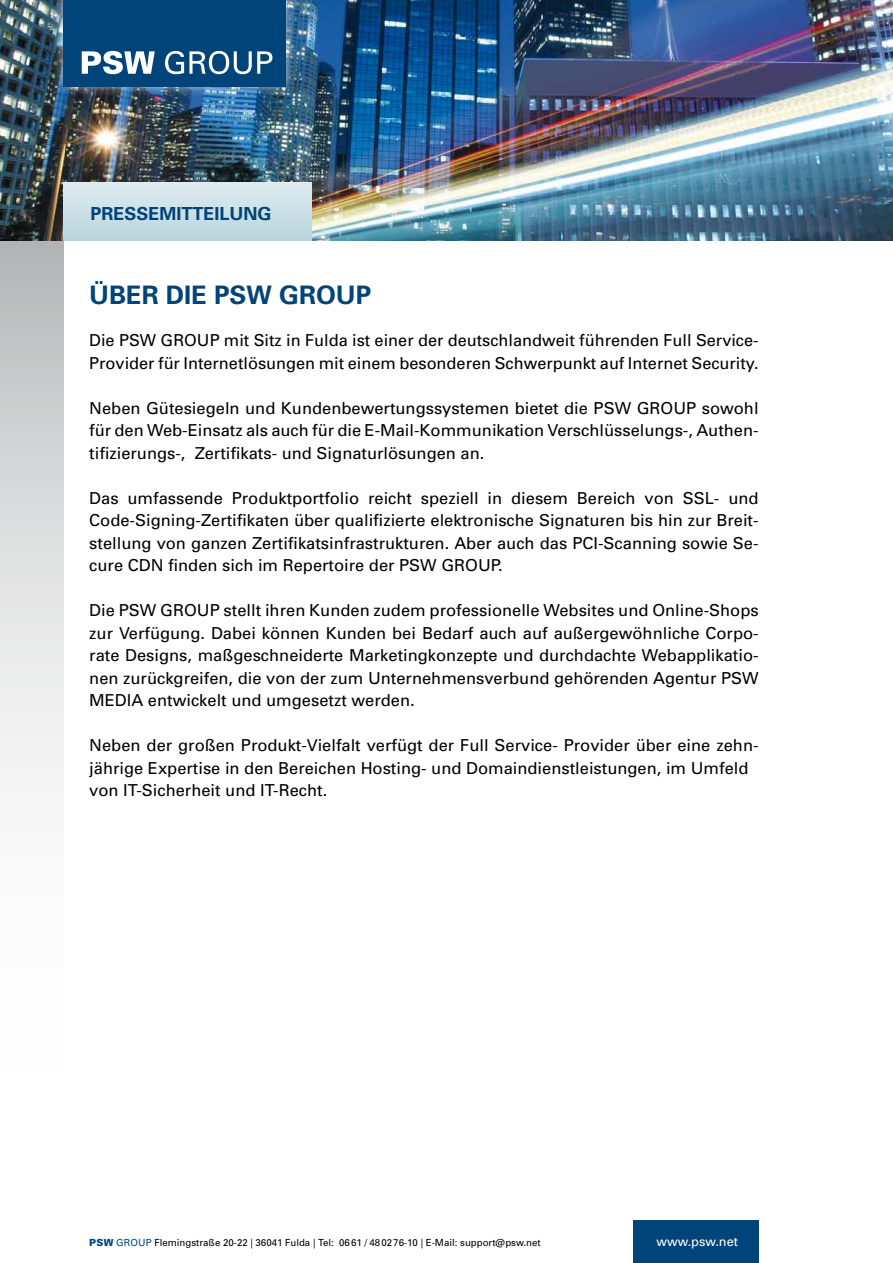
<style>
.page{position:relative;width:893px;height:1263px;background:#fff}
.page>*{position:absolute;margin:0;border:0;box-sizing:border-box;transform-origin:0 0}
.t1{font:700 25.5px "Univers";color:#00447a}
.t2{font:700 18px "Univers";color:#00447a}
.t3{font:16.5px/22.5px "Univers";color:#000;text-align:justify}
.t4{font:12.75px "Univers";color:#fff}
.t5{font:9.75px "Univers";color:#000}
.s1{font-weight:900;color:#00447a}
.s2{color:#00447a}
</style>
<div class="page">
<div style="left:0;top:241px;width:64px;height:878px;background:linear-gradient(to bottom,#bfc1c1,#fff)"></div>
<img style="left:0;top:0;width:893px;height:241px">
<div style="left:51px;top:0;width:246px;height:99px;background:#fff;opacity:.75"></div>
<div style="left:63px;top:0;width:223px;height:87px;background:#00447a"></div>
<svg style="left:82px;top:51px;width:73px;height:23px"></svg>
<svg style="left:165px;top:51px;width:107px;height:23px"></svg>
<div style="left:64px;top:182px;width:248px;height:59px;background:linear-gradient(to bottom,#e0ecf0,#b7d4dc)"></div>
<div style="left:634px;top:1220px;width:125px;height:43px;background:#00447a"></div>
<p class="t2" style="left:90px;top:203px;width:183px">PRESSEMITTEILUNG</p>
<h1 class="t1" style="left:89px;top:280px;width:283px">ÜBER DIE PSW GROUP</h1>
<p class="t3" style="left:89px;top:329px;width:671px">Die PSW GROUP mit Sitz in Fulda ist einer der deutschlandweit führenden Full Service-<br>Provider für Internetlösungen mit einem besonderen Schwerpunkt auf Internet Security.</p>
<p class="t3" style="left:89px;top:397px;width:671px">Neben Gütesiegeln und Kundenbewertungssystemen bietet die PSW GROUP sowohl für den Web-Einsatz als auch für die E-Mail-Kommunikation Verschlüsselungs-, Authen&shy;tifizierungs-, Zertifikats- und Signaturlösungen an.</p>
<p class="t3" style="left:89px;top:487px;width:671px">Das umfassende Produktportfolio reicht speziell in diesem Bereich von SSL- und Code-Signing-Zertifikaten über qualifizierte elektronische Signaturen bis hin zur Breit&shy;stellung von ganzen Zertifikatsinfrastrukturen. Aber auch das PCI-Scanning sowie Se&shy;cure CDN finden sich im Repertoire der PSW GROUP.</p>
<p class="t3" style="left:89px;top:599px;width:671px">Die PSW GROUP stellt ihren Kunden zudem professionelle Websites und Online-Shops zur Verfügung. Dabei können Kunden bei Bedarf auch auf außergewöhnliche Corpo&shy;rate Designs, maßgeschneiderte Marketingkonzepte und durchdachte Webapplikatio&shy;nen zurückgreifen, die von der zum Unternehmensverbund gehörenden Agentur PSW MEDIA entwickelt und umgesetzt werden.</p>
<p class="t3" style="left:89px;top:734px;width:671px;text-align:left">Neben der großen Produkt-Vielfalt verfügt der Full Service- Provider über eine zehn&shy;jährige Expertise in den Bereichen Hosting- und Domaindienstleistungen, im Umfeld von IT-Sicherheit und IT-Recht.</p>
<p class="t5" style="left:89px;top:1237px;width:453px"><span class="s1">PSW</span> <span class="s2">GROUP</span> Flemingstraße 20-22 | 36041 Fulda | Tel: 0661 / 480276-10 | E-Mail: support@psw.net</p>
<p class="t4" style="left:657px;top:1234px;width:83px">www.psw.net</p>
</div>
